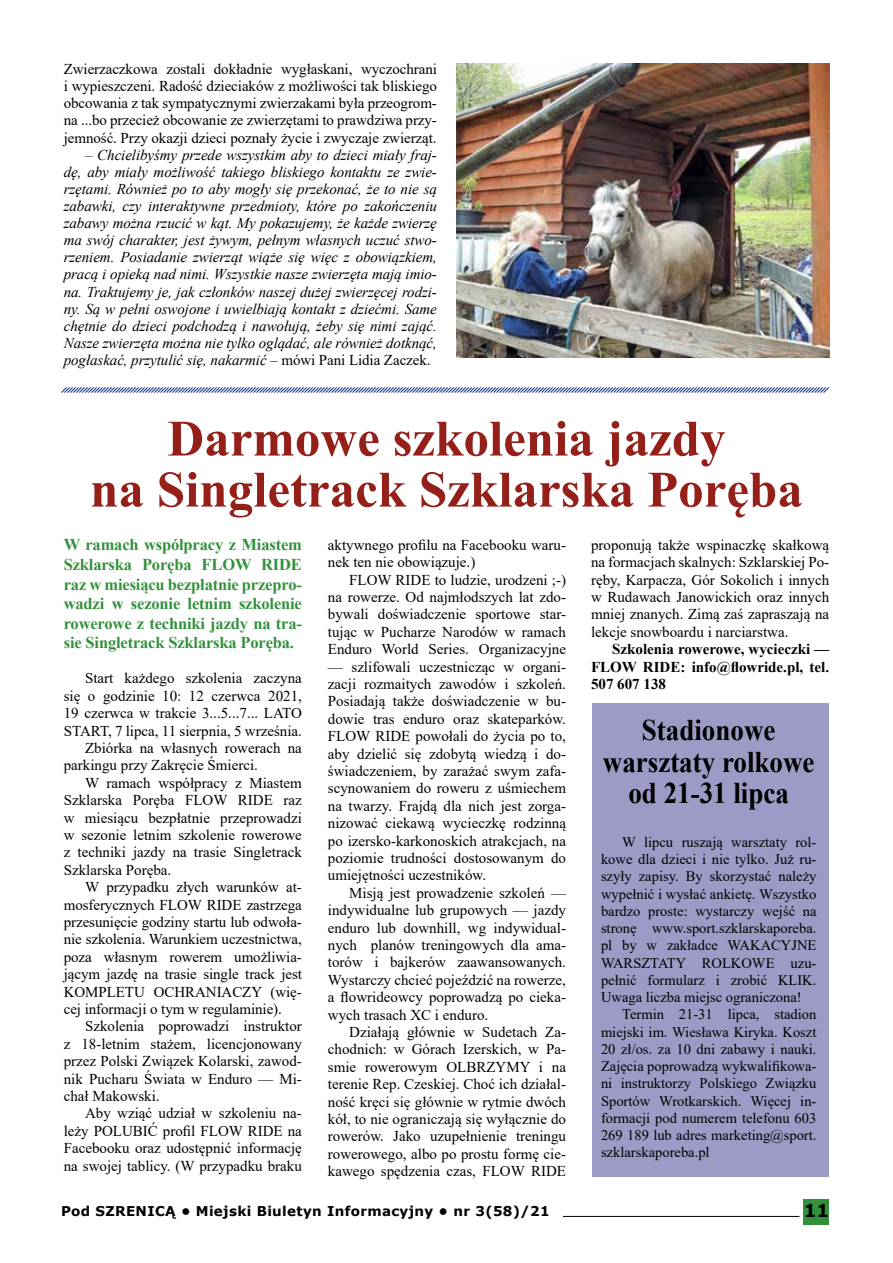
<style>
.page{position:relative;width:893px;height:1263px;background:#fff}
.page>*{position:absolute;margin:0;border:0;box-sizing:border-box;transform-origin:0 0}
.t1{font:700 51px/51px "Times New Roman";color:#951f19;text-align:center}
.t2{font:700 30px/31.5px "Times New Roman";color:#000;text-align:center;scale:.9 1}
.t3{font:700 18px "Verdana";color:#000}
.t4{font:700 16.5px/19.5px "Times New Roman";letter-spacing:-.01em;color:#33913c;text-align:justify}
.t5{font:15px/17.4px "Times New Roman";color:#000;text-align:justify}
.t6{font:italic 15px/17.1px "Times New Roman";letter-spacing:-.005em;color:#000;text-align:justify}
.t7{font:700 15px/17.4px "Times New Roman";color:#000;text-align:justify}
.t8{font:14.55px/17.2px "Times New Roman";color:#000;text-align:justify}
.t9{font:700 13.5px "Verdana";letter-spacing:.025em;color:#000}
.s1{font-style:normal}
</style>
<div class="page">
<div style="left:804px;top:1199px;width:25px;height:26px;background:#33913c"></div>
<hr style="left:563px;top:1216px;width:236px;height:1px;background:#000">
<div style="left:592px;top:704px;width:236px;height:473px;background:#9b9bc5"></div>
<svg style="left:61px;top:387px;width:768px;height:6px;background:#9aa7cb"></svg>
<img style="left:456px;top:64px;width:373px;height:293px">
<p class="t5" style="left:64px;top:60px;width:375px">Zwierzaczkowa zostali dokładnie wygłaskani, wyczochrani i wypieszczeni. Radość dzieciaków z możliwości tak bliskiego obcowania z tak sympatycznymi zwierzakami była przeogrom&shy;na ...bo przecież obcowanie ze zwierzętami to prawdziwa przy&shy;jemność. Przy okazji dzieci poznały życie i zwyczaje zwierząt.</p>
<p class="t6" style="left:64px;top:146px;width:375px;text-indent:21px">– Chcielibyśmy przede wszystkim aby to dzieci miały fraj&shy;dę, aby miały możliwość takiego bliskiego kontaktu ze zwie&shy;rzętami. Również po to aby mogły się przekonać, że to nie są zabawki, czy interaktywne przedmioty, które po zakończeniu zabawy można rzucić w kąt. My pokazujemy, że każde zwierzę ma swój charakter, jest żywym, pełnym własnych uczuć stwo&shy;rzeniem. Posiadanie zwierząt wiąże się więc z obowiązkiem, pracą i opieką nad nimi. Wszystkie nasze zwierzęta mają imio&shy;na. Traktujemy je, jak członków naszej dużej zwierzęcej rodzi&shy;ny. Są w pełni oswojone i uwielbiają kontakt z dziećmi. Same chętnie do dzieci podchodzą i nawołują, żeby się nimi zająć.<br>Nasze zwierzęta można nie tylko oglądać, ale również dotknąć, pogłaskać, przytulić się, nakarmić <span class="s1">– mówi Pani Lidia Zaczek.</span></p>
<h1 class="t1" style="left:90px;top:411px;width:714px">Darmowe szkolenia jazdy<br>na Singletrack Szklarska Poręba</h1>
<p class="t4" style="left:64px;top:535px;width:240px">W ramach współpracy z Miastem Szklarska Poręba FLOW RIDE raz w miesiącu bezpłatnie przepro&shy;wadzi w sezonie letnim szkolenie rowerowe z techniki jazdy na tra&shy;sie Singletrack Szklarska Poręba.</p>
<p class="t5" style="left:85px;top:669px;width:218px">Start każdego szkolenia zaczyna</p>
<p class="t5" style="left:64px;top:687px;width:240px">się o godzinie 10: 12 czerwca 2021,</p>
<p class="t5" style="left:64px;top:704px;width:240px">19 czerwca w trakcie 3...5...7... LATO</p>
<p class="t5" style="left:64px;top:721px;width:240px">START, 7 lipca, 11 sierpnia, 5 września.</p>
<p class="t5" style="left:85px;top:739px;width:218px">Zbiórka na własnych rowerach na</p>
<p class="t5" style="left:64px;top:756px;width:196px">parkingu przy Zakręcie Śmierci.</p>
<p class="t5" style="left:85px;top:774px;width:218px">W ramach współpracy z Miastem</p>
<p class="t5" style="left:64px;top:791px;width:240px">Szklarska Poręba FLOW RIDE raz</p>
<p class="t5" style="left:64px;top:808px;width:240px">w miesiącu bezpłatnie przeprowadzi</p>
<p class="t5" style="left:64px;top:826px;width:240px">w sezonie letnim szkolenie rowerowe</p>
<p class="t5" style="left:64px;top:843px;width:240px">z techniki jazdy na trasie Singletrack</p>
<p class="t5" style="left:64px;top:861px;width:109px">Szklarska Poręba.</p>
<p class="t5" style="left:85px;top:878px;width:218px">W przypadku złych warunków at-</p>
<p class="t5" style="left:64px;top:895px;width:240px">mosferycznych FLOW RIDE zastrzega</p>
<p class="t5" style="left:64px;top:913px;width:240px">przesunięcie godziny startu lub odwoła-</p>
<p class="t5" style="left:64px;top:930px;width:240px">nie szkolenia. Warunkiem uczestnictwa,</p>
<p class="t5" style="left:64px;top:948px;width:240px">poza własnym rowerem umożliwia-</p>
<p class="t5" style="left:64px;top:965px;width:240px">jącym jazdę na trasie single track jest</p>
<p class="t5" style="left:64px;top:982px;width:240px">KOMPLETU OCHRANIACZY (wię-</p>
<p class="t5" style="left:64px;top:1000px;width:220px">cej informacji o tym w regulaminie).</p>
<p class="t5" style="left:85px;top:1017px;width:218px">Szkolenia poprowadzi instruktor</p>
<p class="t5" style="left:64px;top:1035px;width:240px">z 18-letnim stażem, licencjonowany</p>
<p class="t5" style="left:64px;top:1052px;width:240px">przez Polski Związek Kolarski, zawod-</p>
<p class="t5" style="left:64px;top:1069px;width:240px">nik Pucharu Świata w Enduro — Mi-</p>
<p class="t5" style="left:64px;top:1087px;width:97px">chał Makowski.</p>
<p class="t5" style="left:85px;top:1104px;width:218px">Aby wziąć udział w szkoleniu na-</p>
<p class="t5" style="left:64px;top:1122px;width:240px">leży POLUBIĆ profil FLOW RIDE na</p>
<p class="t5" style="left:64px;top:1139px;width:240px">Facebooku oraz udostępnić informację</p>
<p class="t5" style="left:64px;top:1156px;width:240px">na swojej tablicy. (W przypadku braku</p>
<p class="t5" style="left:591px;top:535px;width:240px">proponują także wspinaczkę skałkową na formacjach skalnych: Szklarskiej Po&shy;ręby, Karpacza, Gór Sokolich i innych w Rudawach Janowickich oraz innych mniej znanych. Zimą zaś zapraszają na lekcje snowboardu i narciarstwa.</p>
<p class="t7" style="left:591px;top:640px;width:240px;text-indent:21px">Szkolenia rowerowe, wycieczki — FLOW RIDE: info@flowride.pl, tel.<br>507 607 138</p>
<h2 class="t2" style="left:603px;top:713px;width:237px">Stadionowe warsztaty rolkowe od 21-31 lipca</h2>
<p class="t8" style="left:601px;top:833px;width:217px;text-indent:21px">W lipcu ruszają warsztaty rol&shy;kowe dla dzieci i nie tylko. Już ru&shy;szyły zapisy. By skorzystać należy wypełnić i wysłać ankietę. Wszystko bardzo proste: wystarczy wejść na stronę www.sport.szklarskaporeba. pl by w zakładce WAKACYJNE WARSZTATY ROLKOWE uzu&shy;pełnić formularz i zrobić KLIK.<br>Uwaga liczba miejsc ograniczona!</p>
<p class="t8" style="left:601px;top:1005px;width:217px;text-indent:21px">Termin 21-31 lipca, stadion miejski im. Wiesława Kiryka. Koszt 20 zł/os. za 10 dni zabawy i nauki.<br>Zajęcia poprowadzą wykwalifikowa&shy;ni instruktorzy Polskiego Związku Sportów Wrotkarskich. Więcej in&shy;formacji pod numerem telefonu 603<br>269 189 lub adres marketing@sport. szklarskaporeba.pl</p>
<p class="t5" style="left:328px;top:535px;width:240px">aktywnego profilu na Facebooku waru&shy;nek ten nie obowiązuje.)</p>
<p class="t5" style="left:328px;top:570px;width:240px;text-indent:21px">FLOW RIDE to ludzie, urodzeni ;-) na rowerze. Od najmłodszych lat zdo&shy;bywali doświadczenie sportowe star&shy;tując w Pucharze Narodów w ramach Enduro World Series. Organizacyjne</p>
<p class="t5" style="left:328px;top:657px;width:240px">— szlifowali uczestnicząc w organi&shy;zacji rozmaitych zawodów i szkoleń.<br>Posiadają także doświadczenie w bu&shy;dowie tras enduro oraz skateparków.<br>FLOW RIDE powołali do życia po to, aby dzielić się zdobytą wiedzą i do&shy;świadczeniem, by zarażać swym zafa&shy;scynowaniem do roweru z uśmiechem na twarzy. Frajdą dla nich jest zorga&shy;nizować ciekawą wycieczkę rodzinną po izersko-karkonoskich atrakcjach, na poziomie trudności dostosowanym do umiejętności uczestników.</p>
<p class="t5" style="left:328px;top:883px;width:240px;text-indent:21px">Misją jest prowadzenie szkoleń — indywidualne lub grupowych — jazdy enduro lub downhill, wg indywidual&shy;nych planów treningowych dla ama&shy;torów i bajkerów zaawansowanych.<br>Wystarczy chcieć pojeździć na rowerze, a flowrideowcy poprowadzą po cieka&shy;wych trasach XC i enduro.</p>
<p class="t5" style="left:328px;top:1023px;width:240px;text-indent:21px">Działają głównie w Sudetach Za&shy;chodnich: w Górach Izerskich, w Pa&shy;smie rowerowym OLBRZYMY i na terenie Rep. Czeskiej. Choć ich działal&shy;ność kręci się głównie w rytmie dwóch kół, to nie ograniczają się wyłącznie do rowerów. Jako uzupełnienie treningu rowerowego, albo po prostu formę cie&shy;kawego spędzenia czas, FLOW RIDE</p>
<p class="t9" style="left:61px;top:1201px;width:490px">Pod SZRENICĄ • Miejski Biuletyn Informacyjny • nr 3(58)/21</p>
<p class="t3" style="left:804px;top:1198px;width:27px">11</p>
</div>
